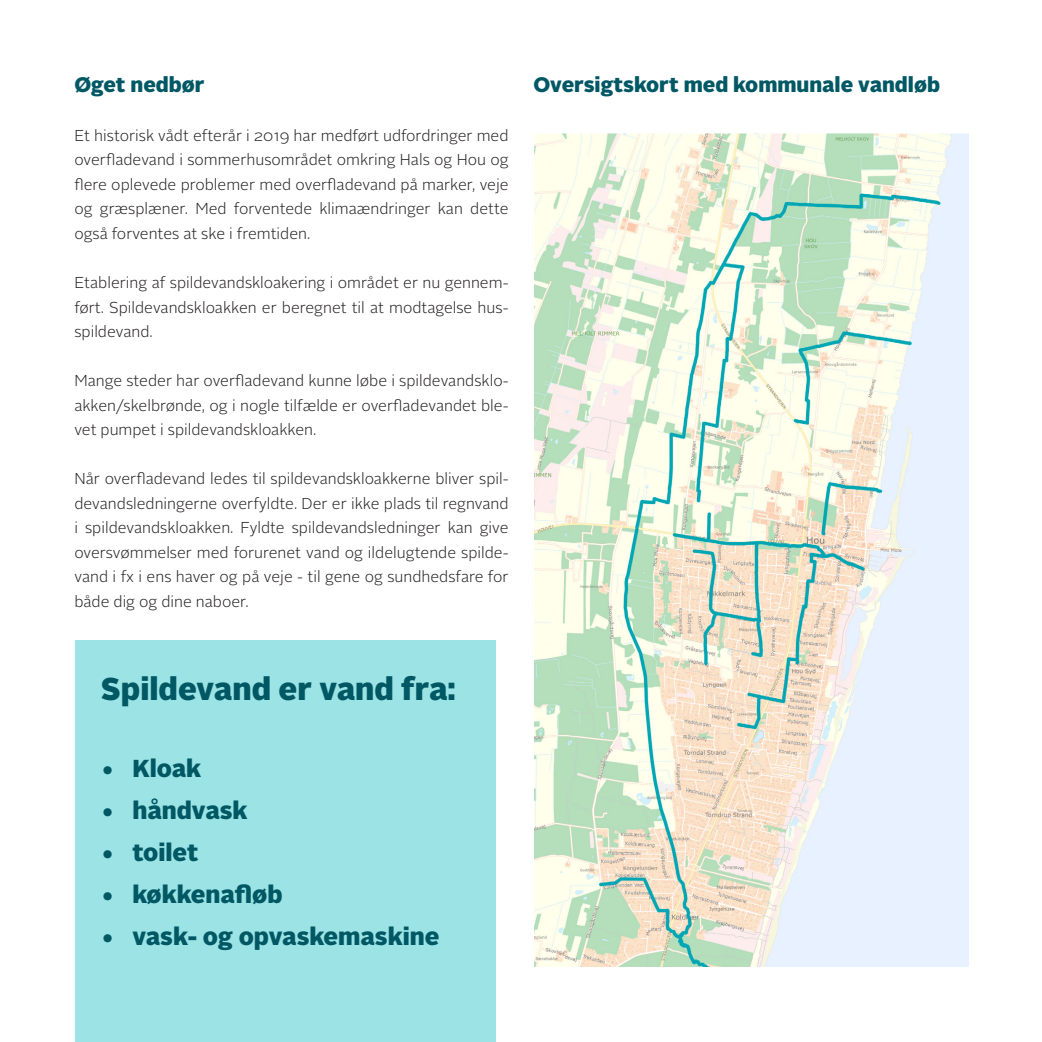
<style>
.page{position:relative;width:1042px;height:1042px;background:#fff}
.page>*{position:absolute;margin:0;border:0;box-sizing:border-box;transform-origin:0 0}
.t1{font:900 31.5px "Alright Sans";color:#005865}
.t2{font:900 24.5px "Alright Sans";color:#005865}
.t3{font:900 21px "Alright Sans";color:#005865}
.t4{font:300 15.75px/24.5px "Alright Sans";color:#231f20;text-align:justify}
</style>
<div class="page">
<img style="left:534px;top:134px;width:434px;height:832px">
<div style="left:75px;top:640px;width:420px;height:402px;background:#9be3e4"></div>
<p class="t3" style="left:74px;top:70px;width:132px">Øget nedbør</p>
<p class="t4" style="left:74px;top:123px;width:436px">Et historisk vådt efterår i 2019 har medført udfordringer med overfladevand i sommerhusområdet omkring Hals og Hou og flere oplevede problemer med overfladevand på marker, veje og græsplæner. Med forventede klimaændringer kan dette også forventes at ske i fremtiden.</p>
<p class="t4" style="left:74px;top:270px;width:436px">Etablering af spildevandskloakering i området er nu gennem&shy;ført. Spildevandskloakken er beregnet til at modtagelse hus&shy;spildevand.</p>
<p class="t4" style="left:74px;top:368px;width:436px">Mange steder har overfladevand kunne løbe i spildevandsklo&shy;akken/skelbrønde, og i nogle tilfælde er overfladevandet ble&shy;vet pumpet i spildevandskloakken.</p>
<p class="t4" style="left:74px;top:466px;width:436px">Når overfladevand ledes til spildevandskloakkerne bliver spil&shy;devandsledningerne overfyldte. Der er ikke plads til regnvand i spildevandskloakken. Fyldte spildevandsledninger kan give oversvømmelser med forurenet vand og ildelugtende spilde&shy;vand i fx i ens haver og på veje - til gene og sundhedsfare for både dig og dine naboer.</p>
<p class="t3" style="left:533px;top:69px;width:408px">Oversigtskort med kommunale vandløb</p>
<p class="t1" style="left:101px;top:666px;width:356px">Spildevand er vand fra:</p>
<p class="t2" style="left:101px;top:751px;width:102px">• Kloak</p>
<p class="t2" style="left:101px;top:793px;width:148px">• håndvask</p>
<p class="t2" style="left:101px;top:835px;width:99px">• toilet</p>
<p class="t2" style="left:101px;top:877px;width:183px">• køkkenafløb</p>
<p class="t2" style="left:101px;top:919px;width:340px">• vask- og opvaskemaskine</p>
</div>
